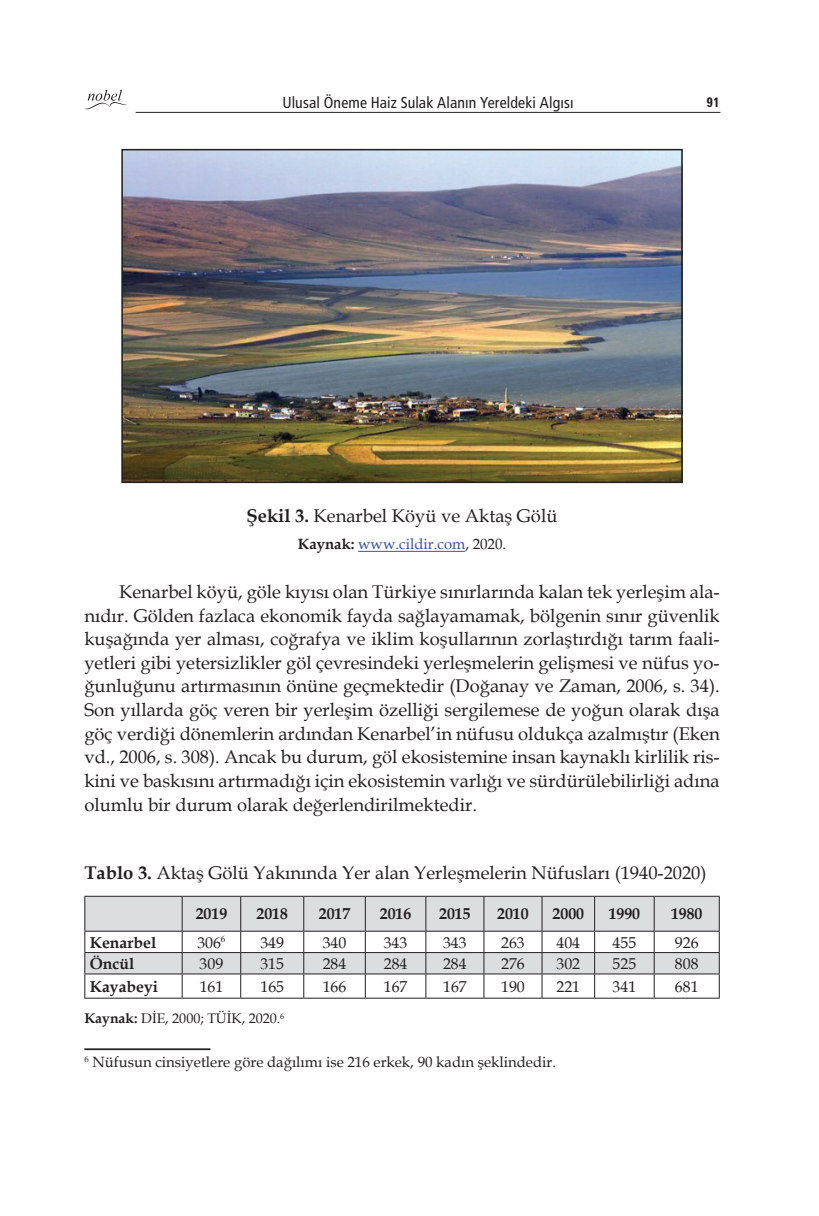
<style>
.page{position:relative;width:819px;height:1216px;background:#fff}
.page>*{position:absolute;margin:0;border:0;box-sizing:border-box;transform-origin:0 0}
.t1{font:18.38px/23.6px "Book Antiqua";color:#231f20;text-align:justify}
.t2{font:15.75px "Book Antiqua";color:#231f20}
.t3{font:700 15.75px "Book Antiqua";color:#231f20}
.t4{font:condensed 15.75px "Frutiger LT Std";letter-spacing:.01em;color:#231f20}
.t5{font:14.88px "Book Antiqua";color:#231f20}
.t6{font:14.88px "Book Antiqua";color:#3853a3}
.t7{font:14px "Book Antiqua";color:#231f20}
.t8{font:700 condensed 13.47px "Zurich BT";color:#231f20}
.s1{font-weight:700}
.s2{font-weight:700;color:#231f20}
.s3{color:#231f20}
</style>
<div class="page">
<hr style="left:136px;top:112px;width:584px;height:1px;background:#231f20">
<svg style="left:85px;top:90px;width:42px;height:19px"></svg>
<hr style="left:358px;top:551px;width:107px;height:1px;background:#3853a3">
<img style="left:124px;top:152px;width:555px;height:328px">
<div style="left:121px;top:149px;width:561px;height:334px;border:2px solid #231f20"></div>
<svg style="left:85px;top:896px;width:633px;height:77px;fill:#dcdddf"></svg>
<hr style="left:84px;top:895px;width:98px;height:1px;background:#231f20">
<hr style="left:84px;top:896px;width:1px;height:34px;background:#231f20">
<hr style="left:182px;top:895px;width:59px;height:1px;background:#231f20">
<hr style="left:182px;top:896px;width:1px;height:34px;background:#231f20">
<hr style="left:241px;top:895px;width:63px;height:1px;background:#231f20">
<hr style="left:240px;top:896px;width:1px;height:34px;background:#231f20">
<hr style="left:304px;top:895px;width:61px;height:1px;background:#231f20">
<hr style="left:303px;top:896px;width:1px;height:34px;background:#231f20">
<hr style="left:365px;top:895px;width:61px;height:1px;background:#231f20">
<hr style="left:365px;top:896px;width:1px;height:34px;background:#231f20">
<hr style="left:426px;top:895px;width:58px;height:1px;background:#231f20">
<hr style="left:425px;top:896px;width:1px;height:34px;background:#231f20">
<hr style="left:484px;top:895px;width:58px;height:1px;background:#231f20">
<hr style="left:483px;top:896px;width:1px;height:34px;background:#231f20">
<hr style="left:542px;top:895px;width:52px;height:1px;background:#231f20">
<hr style="left:541px;top:896px;width:1px;height:34px;background:#231f20">
<hr style="left:594px;top:895px;width:60px;height:1px;background:#231f20">
<hr style="left:594px;top:896px;width:1px;height:34px;background:#231f20">
<hr style="left:654px;top:895px;width:65px;height:1px;background:#231f20">
<hr style="left:653px;top:896px;width:1px;height:34px;background:#231f20">
<hr style="left:718px;top:896px;width:1px;height:34px;background:#231f20">
<hr style="left:84px;top:930px;width:98px;height:1px;background:#231f20">
<hr style="left:182px;top:930px;width:59px;height:1px;background:#231f20">
<hr style="left:241px;top:930px;width:63px;height:1px;background:#231f20">
<hr style="left:304px;top:930px;width:61px;height:1px;background:#231f20">
<hr style="left:365px;top:930px;width:61px;height:1px;background:#231f20">
<hr style="left:426px;top:930px;width:58px;height:1px;background:#231f20">
<hr style="left:484px;top:930px;width:58px;height:1px;background:#231f20">
<hr style="left:542px;top:930px;width:52px;height:1px;background:#231f20">
<hr style="left:594px;top:930px;width:60px;height:1px;background:#231f20">
<hr style="left:654px;top:930px;width:65px;height:1px;background:#231f20">
<hr style="left:84px;top:952px;width:98px;height:1px;background:#231f20">
<hr style="left:182px;top:952px;width:59px;height:1px;background:#231f20">
<hr style="left:241px;top:952px;width:63px;height:1px;background:#231f20">
<hr style="left:304px;top:952px;width:61px;height:1px;background:#231f20">
<hr style="left:365px;top:952px;width:61px;height:1px;background:#231f20">
<hr style="left:426px;top:952px;width:58px;height:1px;background:#231f20">
<hr style="left:484px;top:952px;width:58px;height:1px;background:#231f20">
<hr style="left:542px;top:952px;width:52px;height:1px;background:#231f20">
<hr style="left:594px;top:952px;width:60px;height:1px;background:#231f20">
<hr style="left:654px;top:952px;width:65px;height:1px;background:#231f20">
<hr style="left:84px;top:973px;width:98px;height:1px;background:#231f20">
<svg style="left:84px;top:931px;width:1px;height:66px"></svg>
<hr style="left:182px;top:973px;width:59px;height:1px;background:#231f20">
<svg style="left:182px;top:931px;width:1px;height:66px"></svg>
<hr style="left:241px;top:973px;width:63px;height:1px;background:#231f20">
<svg style="left:240px;top:931px;width:1px;height:66px"></svg>
<hr style="left:304px;top:973px;width:61px;height:1px;background:#231f20">
<svg style="left:303px;top:931px;width:1px;height:66px"></svg>
<hr style="left:365px;top:973px;width:61px;height:1px;background:#231f20">
<svg style="left:365px;top:931px;width:1px;height:66px"></svg>
<hr style="left:426px;top:973px;width:58px;height:1px;background:#231f20">
<svg style="left:425px;top:931px;width:1px;height:66px"></svg>
<hr style="left:484px;top:973px;width:58px;height:1px;background:#231f20">
<svg style="left:483px;top:931px;width:1px;height:66px"></svg>
<hr style="left:542px;top:973px;width:52px;height:1px;background:#231f20">
<svg style="left:541px;top:931px;width:1px;height:66px"></svg>
<hr style="left:594px;top:973px;width:60px;height:1px;background:#231f20">
<svg style="left:594px;top:931px;width:1px;height:66px"></svg>
<hr style="left:654px;top:973px;width:65px;height:1px;background:#231f20">
<svg style="left:653px;top:931px;width:1px;height:66px"></svg>
<svg style="left:718px;top:931px;width:1px;height:66px"></svg>
<hr style="left:84px;top:997px;width:98px;height:1px;background:#231f20">
<hr style="left:182px;top:997px;width:59px;height:1px;background:#231f20">
<hr style="left:241px;top:997px;width:63px;height:1px;background:#231f20">
<hr style="left:304px;top:997px;width:61px;height:1px;background:#231f20">
<hr style="left:365px;top:997px;width:61px;height:1px;background:#231f20">
<hr style="left:426px;top:997px;width:58px;height:1px;background:#231f20">
<hr style="left:484px;top:997px;width:58px;height:1px;background:#231f20">
<hr style="left:542px;top:997px;width:52px;height:1px;background:#231f20">
<hr style="left:594px;top:997px;width:60px;height:1px;background:#231f20">
<hr style="left:654px;top:997px;width:65px;height:1px;background:#231f20">
<hr style="left:84px;top:1048px;width:126px;height:2px;background:#231f20">
<p class="t4" style="left:282px;top:93px;width:293px">Ulusal Öneme Haiz Sulak Alanın Yereldeki Algısı</p>
<p class="t8" style="left:706px;top:94px;width:15px">91</p>
<p class="t1" style="left:246px;top:503px;width:312px"><span class="s1">Şekil 3.</span> Kenarbel Köyü ve Aktaş Gölü</p>
<p class="t6" style="left:298px;top:534px;width:210px"><span class="s2">Kaynak:</span> www.cildir.com<span class="s3">, 2020.</span></p>
<p class="t1" style="left:84px;top:579px;width:636px;text-indent:35px">Kenarbel köyü, göle kıyısı olan Türkiye sınırlarında kalan tek yerleşim ala&shy;nıdır. Gölden fazlaca ekonomik fayda sağlayamamak, bölgenin sınır güvenlik kuşağında yer alması, coğrafya ve iklim koşullarının zorlaştırdığı tarım faali&shy;yetleri gibi yetersizlikler göl çevresindeki yerleşmelerin gelişmesi ve nüfus yo&shy;ğunluğunu artırmasının önüne geçmektedir (Doğanay ve Zaman, 2006, s. 34).<br>Son yıllarda göç veren bir yerleşim özelliği sergilemese de yoğun olarak dışa göç verdiği dönemlerin ardından Kenarbel’in nüfusu oldukça azalmıştır (Eken vd., 2006, s. 308). Ancak bu durum, göl ekosistemine insan kaynaklı kirlilik ris&shy;kini ve baskısını artırmadığı için ekosistemin varlığı ve sürdürülebilirliği adına olumlu bir durum olarak değerlendirilmektedir.</p>
<p class="t1" style="left:84px;top:860px;width:623px"><span class="s1">Tablo 3.</span> Aktaş Gölü Yakınında Yer alan Yerleşmelerin Nüfusları (1940-2020)</p>
<p class="t3" style="left:196px;top:903px;width:33px">2019</p>
<p class="t3" style="left:256px;top:903px;width:33px">2018</p>
<p class="t3" style="left:319px;top:903px;width:33px">2017</p>
<p class="t3" style="left:380px;top:903px;width:33px">2016</p>
<p class="t3" style="left:439px;top:903px;width:33px">2015</p>
<p class="t3" style="left:497px;top:903px;width:33px">2010</p>
<p class="t3" style="left:552px;top:903px;width:33px">2000</p>
<p class="t3" style="left:608px;top:903px;width:33px">1990</p>
<p class="t3" style="left:671px;top:903px;width:33px">1980</p>
<p class="t3" style="left:90px;top:931px;width:68px">Kenarbel</p>
<p class="t2" style="left:197px;top:931px;width:30px">306<sup>6</sup></p>
<p class="t2" style="left:260px;top:931px;width:25px">349</p>
<p class="t2" style="left:323px;top:931px;width:25px">340</p>
<p class="t2" style="left:384px;top:931px;width:25px">343</p>
<p class="t2" style="left:443px;top:931px;width:25px">343</p>
<p class="t2" style="left:501px;top:931px;width:25px">263</p>
<p class="t2" style="left:556px;top:931px;width:25px">404</p>
<p class="t2" style="left:612px;top:931px;width:25px">455</p>
<p class="t2" style="left:675px;top:931px;width:25px">926</p>
<p class="t3" style="left:90px;top:952px;width:46px">Öncül</p>
<p class="t2" style="left:200px;top:952px;width:25px">309</p>
<p class="t2" style="left:260px;top:952px;width:25px">315</p>
<p class="t2" style="left:323px;top:952px;width:25px">284</p>
<p class="t2" style="left:384px;top:952px;width:25px">284</p>
<p class="t2" style="left:443px;top:952px;width:25px">284</p>
<p class="t2" style="left:501px;top:952px;width:25px">276</p>
<p class="t2" style="left:556px;top:952px;width:25px">302</p>
<p class="t2" style="left:612px;top:952px;width:25px">525</p>
<p class="t2" style="left:675px;top:952px;width:25px">808</p>
<p class="t3" style="left:90px;top:975px;width:70px">Kayabeyi</p>
<p class="t2" style="left:200px;top:975px;width:25px">161</p>
<p class="t2" style="left:260px;top:975px;width:25px">165</p>
<p class="t2" style="left:323px;top:975px;width:25px">166</p>
<p class="t2" style="left:384px;top:975px;width:25px">167</p>
<p class="t2" style="left:443px;top:975px;width:25px">167</p>
<p class="t2" style="left:501px;top:975px;width:25px">190</p>
<p class="t2" style="left:556px;top:975px;width:25px">221</p>
<p class="t2" style="left:612px;top:975px;width:25px">341</p>
<p class="t2" style="left:675px;top:975px;width:25px">681</p>
<p class="t7" style="left:84px;top:1008px;width:201px"><span class="s1">Kaynak:</span> DİE, 2000; TÜİK, 2020.<sup>6</sup></p>
<p class="t5" style="left:84px;top:1051px;width:473px"><sup>6</sup> Nüfusun cinsiyetlere göre dağılımı ise 216 erkek, 90 kadın şeklindedir.</p>
</div>
